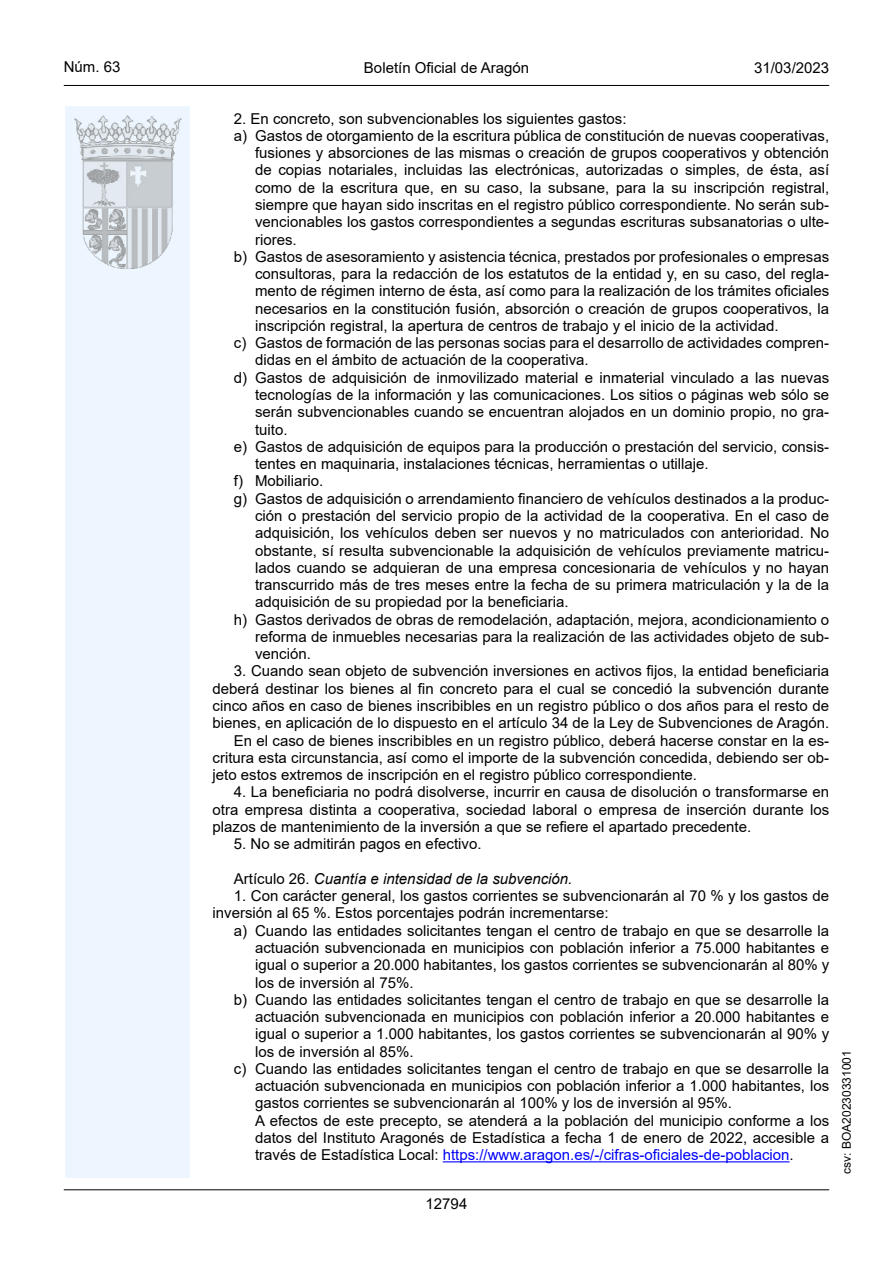
<style>
.page{position:relative;width:893px;height:1263px;background:#fff}
.page>*{position:absolute;margin:0;border:0;box-sizing:border-box;transform-origin:0 0}
.Sangrado_01{font:15px/17.2px "Arial";color:#000;text-align:justify}
.inicio_de_parrafo{font:15px/17.2px "Arial";color:#000;text-align:justify}
.inicio_de_parrafo-2{font:15px "Arial Italic MT2";color:#000}
.estilo_head-c{font:15px "Arial";color:#000}
.estilo_head-d{font:15px "Arial MT2";color:#000}
.estilo_head-i{font:15px "Arial MT2";color:#000}
.numero_pagina{font:15px "Arial";color:#000}
.estilo_head-i-2{font:12px "Arial MT2";color:#000}
.s1{font-family:"Arial"}
.s2{color:#0000fa}
.s3{font-family:"Arial MT2"}
</style>
<div class="page">
<div style="left:65px;top:106px;width:125px;height:1072px;background:#edf6fe"></div>
<img style="left:75px;top:115px;width:106px;height:153px">
<hr style="left:64px;top:85px;width:765px;height:1px;background:#000">
<hr style="left:64px;top:1189px;width:765px;height:1px;background:#000">
<hr style="left:443px;top:1161px;width:347px;height:1px;background:#0000fa">
<p class="estilo_head-i" style="left:64px;top:57px;width:58px">Núm. 63</p>
<p class="estilo_head-c" style="left:364px;top:57px;width:167px">Boletín Oficial de Aragón</p>
<p class="estilo_head-d" style="left:754px;top:57px;width:77px">31/03/2023</p>
<p class="inicio_de_parrafo" style="left:234px;top:110px;width:394px">2. En concreto, son subvencionables los siguientes gastos:</p>
<p class="Sangrado_01" style="left:255px;top:127px;width:576px;text-indent:-21px">a) Gastos de otorgamiento de la escritura pública de constitución de nuevas cooperativas, fusiones y absorciones de las mismas o creación de grupos cooperativos y obtención de copias notariales, incluidas las electrónicas, autorizadas o simples, de ésta, así como de la escritura que, en su caso, la subsane, para la su inscripción registral, siempre que hayan sido inscritas en el registro público correspondiente. No serán sub&shy;vencionables los gastos correspondientes a segundas escrituras subsanatorias o ulte&shy;riores.</p>
<p class="Sangrado_01" style="left:255px;top:248px;width:576px;text-indent:-21px">b) Gastos de asesoramiento y asistencia técnica, prestados por profesionales o empresas consultoras, para la redacción de los estatutos de la entidad y, en su caso, del regla&shy;mento de régimen interno de ésta, así como para la realización de los trámites oficiales necesarios en la constitución fusión, absorción o creación de grupos cooperativos, la inscripción registral, la apertura de centros de trabajo y el inicio de la actividad.</p>
<p class="Sangrado_01" style="left:255px;top:334px;width:576px;text-indent:-21px">c) Gastos de formación de las personas socias para el desarrollo de actividades compren&shy;didas en el ámbito de actuación de la cooperativa.</p>
<p class="Sangrado_01" style="left:255px;top:369px;width:576px;text-indent:-21px">d) Gastos de adquisición de inmovilizado material e inmaterial vinculado a las nuevas tecnologías de la información y las comunicaciones. Los sitios o páginas web sólo se serán subvencionables cuando se encuentran alojados en un dominio propio, no gra&shy;tuito.</p>
<p class="Sangrado_01" style="left:255px;top:438px;width:576px;text-indent:-21px">e) Gastos de adquisición de equipos para la producción o prestación del servicio, consis&shy;tentes en maquinaria, instalaciones técnicas, herramientas o utillaje.</p>
<p class="Sangrado_01" style="left:234px;top:472px;width:91px">f) Mobiliario.</p>
<p class="Sangrado_01" style="left:255px;top:490px;width:576px;text-indent:-21px">g) Gastos de adquisición o arrendamiento financiero de vehículos destinados a la produc&shy;ción o prestación del servicio propio de la actividad de la cooperativa. En el caso de adquisición, los vehículos deben ser nuevos y no matriculados con anterioridad. No obstante, sí resulta subvencionable la adquisición de vehículos previamente matricu&shy;lados cuando se adquieran de una empresa concesionaria de vehículos y no hayan transcurrido más de tres meses entre la fecha de su primera matriculación y la de la adquisición de su propiedad por la beneficiaria.</p>
<p class="Sangrado_01" style="left:255px;top:611px;width:576px;text-indent:-21px">h) Gastos derivados de obras de remodelación, adaptación, mejora, acondicionamiento o reforma de inmuebles necesarias para la realización de las actividades objeto de sub&shy;vención.</p>
<p class="inicio_de_parrafo" style="left:213px;top:662px;width:618px;text-indent:21px">3. Cuando sean objeto de subvención inversiones en activos fijos, la entidad beneficiaria deberá destinar los bienes al fin concreto para el cual se concedió la subvención durante cinco años en caso de bienes inscribibles en un registro público o dos años para el resto de bienes, en aplicación de lo dispuesto en el artículo 34 de la Ley de Subvenciones de Aragón.</p>
<p class="inicio_de_parrafo" style="left:213px;top:732px;width:618px;text-indent:21px">En el caso de bienes inscribibles en un registro público, deberá hacerse constar en la es&shy;critura esta circunstancia, así como el importe de la subvención concedida, debiendo ser ob&shy;jeto estos extremos de inscripción en el registro público correspondiente.</p>
<p class="inicio_de_parrafo" style="left:213px;top:783px;width:618px;text-indent:21px">4. La beneficiaria no podrá disolverse, incurrir en causa de disolución o transformarse en otra empresa distinta a cooperativa, sociedad laboral o empresa de inserción durante los plazos de mantenimiento de la inversión a que se refiere el apartado precedente.</p>
<p class="inicio_de_parrafo" style="left:234px;top:835px;width:249px">5. No se admitirán pagos en efectivo.</p>
<p class="inicio_de_parrafo-2" style="left:234px;top:869px;width:340px"><span class="s1">Artículo 26.</span> Cuantía e intensidad de la subvención.</p>
<p class="inicio_de_parrafo" style="left:213px;top:887px;width:618px;text-indent:21px">1. Con carácter general, los gastos corrientes se subvencionarán al 70 % y los gastos de inversión al 65 %. Estos porcentajes podrán incrementarse:</p>
<p class="Sangrado_01" style="left:255px;top:922px;width:576px;text-indent:-21px">a) Cuando las entidades solicitantes tengan el centro de trabajo en que se desarrolle la actuación subvencionada en municipios con población inferior a 75.000 habitantes e igual o superior a 20.000 habitantes, los gastos corrientes se subvencionarán al 80% y los de inversión al 75%.</p>
<p class="Sangrado_01" style="left:255px;top:991px;width:576px;text-indent:-21px">b) Cuando las entidades solicitantes tengan el centro de trabajo en que se desarrolle la actuación subvencionada en municipios con población inferior a 20.000 habitantes e igual o superior a 1.000 habitantes, los gastos corrientes se subvencionarán al 90% y los de inversión al 85%.</p>
<p class="Sangrado_01" style="left:255px;top:1060px;width:576px;text-indent:-21px">c) Cuando las entidades solicitantes tengan el centro de trabajo en que se desarrolle la actuación subvencionada en municipios con población inferior a 1.000 habitantes, los gastos corrientes se subvencionarán al 100% y los de inversión al 95%.</p>
<p class="Sangrado_01" style="left:255px;top:1112px;width:576px">A efectos de este precepto, se atenderá a la población del municipio conforme a los datos del Instituto Aragonés de Estadística a fecha 1 de enero de 2022, accesible a través de Estadística Local: <span class="s2">https://www.aragon.es/-/cifras-oficiales-de-poblacion</span><span class="s3">.</span></p>
<p class="numero_pagina" style="left:426px;top:1193px;width:43px">12794</p>
<p class="estilo_head-i-2" style="left:838px;top:1174px;width:125px;rotate:-90deg">csv: BOA20230331001</p>
</div>
